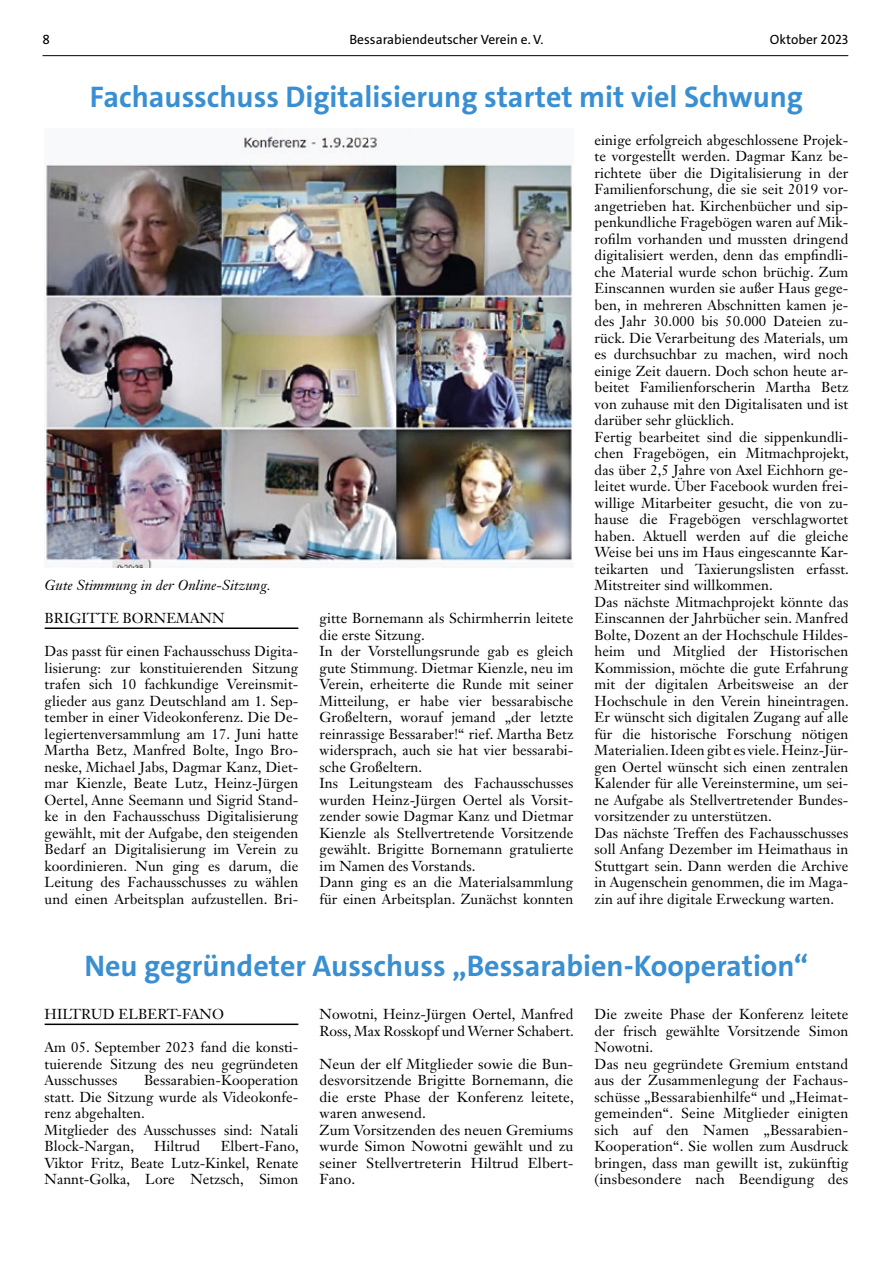
<style>
.page{position:relative;width:893px;height:1263px;background:#fff}
.page>*{position:absolute;margin:0;border:0;box-sizing:border-box;transform-origin:0 0}
.t1{font:700 30px "The Sans";color:#398fd1}
.t2{font:14.25px/16.5px "Janson Text LT Std";letter-spacing:.005em;color:#000}
.t3{font:italic 14.25px "Janson Text LT Std";letter-spacing:.005em;color:#000}
.t4{font:13.5px "The Sans";color:#000}
</style>
<div class="page">
<hr style="left:43px;top:55px;width:805px;height:1px;background:#000">
<img style="left:45px;top:136px;width:528px;height:431px">
<hr style="left:45px;top:627px;width:253px;height:2px;background:#000">
<hr style="left:45px;top:1023px;width:253px;height:2px;background:#000">
<p class="t4" style="left:43px;top:31px;width:9px">8</p>
<p class="t4" style="left:349px;top:31px;width:195px">Bessarabiendeutscher Verein e. V.</p>
<p class="t4" style="left:770px;top:31px;width:80px">Oktober 2023</p>
<h1 class="t1" style="left:90px;top:78px;width:715px">Fachausschuss Digitalisierung startet mit viel Schwung</h1>
<p class="t3" style="left:45px;top:576px;width:228px">Gute Stimmung in der Online-Sitzung.</p>
<p class="t2" style="left:45px;top:610px;width:181px">BRIGITTE BORNEMANN</p>
<p class="t2" style="left:45px;top:643px;width:255px;text-align:justify">Das passt für einen Fachausschuss Digita&shy;lisierung: zur konstituierenden Sitzung trafen sich 10 fachkundige Vereinsmit&shy;glieder aus ganz Deutschland am 1. Sep&shy;tember in einer Videokonferenz. Die De&shy;legiertenversammlung am 17. Juni hatte Martha Betz, Manfred Bolte, Ingo Bro&shy;neske, Michael Jabs, Dagmar Kanz, Diet&shy;mar Kienzle, Beate Lutz, Heinz-Jürgen Oertel, Anne Seemann und Sigrid Stand&shy;ke in den Fachausschuss Digitalisierung gewählt, mit der Aufgabe, den steigenden Bedarf an Digitalisierung im Verein zu koordinieren. Nun ging es darum, die Leitung des Fachausschusses zu wählen und einen Arbeitsplan aufzustellen. Bri-</p>
<p class="t2" style="left:320px;top:610px;width:255px">gitte Bornemann als Schirmherrin leitete die erste Sitzung.<br>In der Vorstellungsrunde gab es gleich gute Stimmung. Dietmar Kienzle, neu im Verein, erheiterte die Runde mit seiner Mitteilung, er habe vier bessarabische Großeltern, worauf jemand „der letzte reinrassige Bessaraber!“ rief. Martha Betz widersprach, auch sie hat vier bessarabi&shy;sche Großeltern.<br>Ins Leitungsteam des Fachausschusses wurden Heinz-Jürgen Oertel als Vorsit&shy;zender sowie Dagmar Kanz und Dietmar Kienzle als Stellvertretende Vorsitzende gewählt. Brigitte Bornemann gratulierte im Namen des Vorstands.<br>Dann ging es an die Materialsammlung für einen Arbeitsplan. Zunächst konnten</p>
<p class="t2" style="left:595px;top:131px;width:256px">einige erfolgreich abgeschlossene Projek&shy;te vorgestellt werden. Dagmar Kanz be&shy;richtete über die Digitalisierung in der Familienforschung, die sie seit 2019 vor&shy;angetrieben hat. Kirchenbücher und sip&shy;penkundliche Fragebögen waren auf Mik&shy;rofilm vorhanden und mussten dringend digitalisiert werden, denn das empfindli&shy;che Material wurde schon brüchig. Zum Einscannen wurden sie außer Haus gege&shy;ben, in mehreren Abschnitten kamen je&shy;des Jahr 30.000 bis 50.000 Dateien zu&shy;rück. Die Verarbeitung des Materials, um es durchsuchbar zu machen, wird noch einige Zeit dauern. Doch schon heute ar&shy;beitet Familienforscherin Martha Betz von zuhause mit den Digitalisaten und ist darüber sehr glücklich.<br>Fertig bearbeitet sind die sippenkundli&shy;chen Fragebögen, ein Mitmachprojekt, das über 2,5 Jahre von Axel Eichhorn ge&shy;leitet wurde. Über Facebook wurden frei&shy;willige Mitarbeiter gesucht, die von zu&shy;hause die Fragebögen verschlagwortet haben. Aktuell werden auf die gleiche Weise bei uns im Haus eingescannte Kar&shy;teikarten und Taxierungslisten erfasst.<br>Mitstreiter sind willkommen.<br>Das nächste Mitmachprojekt könnte das Einscannen der Jahrbücher sein. Manfred Bolte, Dozent an der Hochschule Hildes&shy;heim und Mitglied der Historischen Kommission, möchte die gute Erfahrung mit der digitalen Arbeitsweise an der Hochschule in den Verein hineintragen.<br>Er wünscht sich digitalen Zugang auf alle für die historische Forschung nötigen Materialien. Ideen gibt es viele. Heinz-Jür&shy;gen Oertel wünscht sich einen zentralen Kalender für alle Vereinstermine, um sei&shy;ne Aufgabe als Stellvertretender Bundes&shy;vorsitzender zu unterstützen.<br>Das nächste Treffen des Fachausschusses soll Anfang Dezember im Heimathaus in Stuttgart sein. Dann werden die Archive in Augenschein genommen, die im Maga&shy;zin auf ihre digitale Erweckung warten.</p>
<h1 class="t1" style="left:84px;top:946px;width:726px">Neu gegründeter Ausschuss „Bessarabien-Kooperation“</h1>
<p class="t2" style="left:45px;top:1006px;width:181px">HILTRUD ELBERT-FANO</p>
<p class="t2" style="left:45px;top:1039px;width:255px;text-align:justify">Am 05. September 2023 fand die konsti&shy;tuierende Sitzung des neu gegründeten Ausschusses</p>
<p class="t2" style="left:320px;top:1006px;width:256px">Nowotni, Heinz-Jürgen Oertel, Manfred<br>Ross, Max Rosskopf und Werner Schabert.</p>
<p class="t2" style="left:320px;top:1055px;width:256px">Neun der elf Mitglieder sowie die Bun&shy;desvorsitzende Brigitte Bornemann, die die erste Phase der Konferenz leitete, waren anwesend.<br>Zum Vorsitzenden des neuen Gremiums wurde Simon Nowotni gewählt und zu seiner Stellvertreterin Hiltrud Elbert-<br>Fano.</p>
<p class="t2" style="left:595px;top:1006px;width:255px">Die zweite Phase der Konferenz leitete der frisch gewählte Vorsitzende Simon Nowotni.<br>Das neu gegründete Gremium entstand aus der Zusammenlegung der Fachaus&shy;schüsse „Bessarabienhilfe“ und „Heimat&shy;gemeinden“. Seine Mitglieder einigten sich auf den Namen „Bessarabien-Kooperation“. Sie wollen zum Ausdruck bringen, dass man gewillt ist, zukünftig (insbesondere nach Beendigung des</p>
<p class="t2" style="left:45px;top:1072px;width:255px;text-indent:99px">Bessarabien-Kooperation statt. Die Sitzung wurde als Videokonfe&shy;renz abgehalten.<br>Mitglieder des Ausschusses sind: Natali<br>Block-Nargan,</p>
<p class="t2" style="left:45px;top:1138px;width:256px;text-align:justify;text-indent:176px">Elbert-Fano, Viktor Fritz, Beate Lutz-Kinkel, Renate Nannt-Golka, Lore Netzsch, Simon</p>
<p class="t2" style="left:154px;top:1138px;width:47px">Hiltrud</p>
</div>
